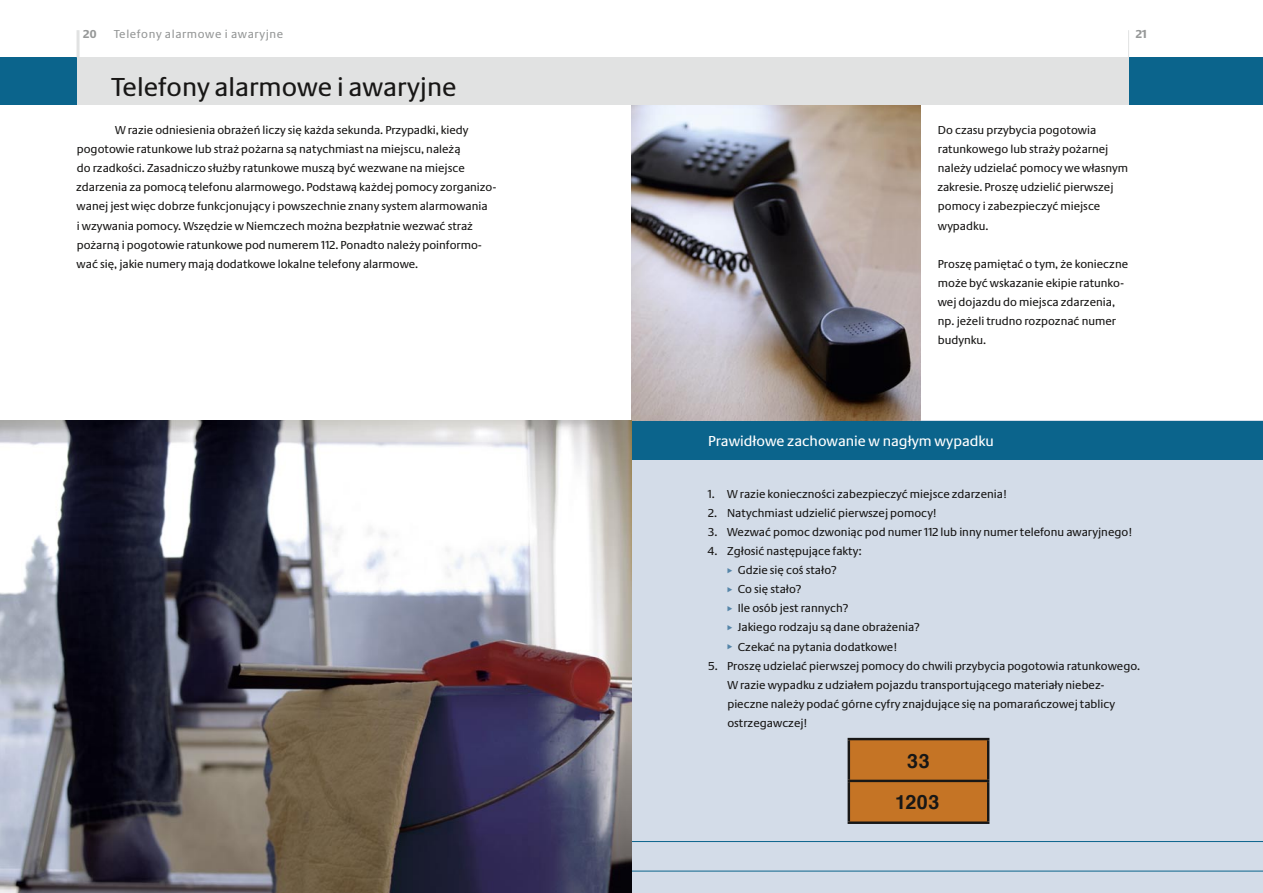
<style>
.page{position:relative;width:1263px;height:893px;background:#fff}
.page>*{position:absolute;margin:0;border:0;box-sizing:border-box;transform-origin:0 0}
.head_1_Einzug{font:27px "Neue Praxis CE";color:#181716}
.Anmerkung{font:700 19.65px "Helvetica";letter-spacing:.03em;color:#181716}
.Infobox_Headline{font:15px "Neue Praxis CE";color:#fff}
.GT_ohne_Einzug{font:12px/19.2px "Neue Praxis CE";color:#181716}
.Einstieg_1__Zeile{font:12px/19.2px "Neue Praxis CE";color:#181716}
.register_kennung{font:12px "Neue Praxis CE";letter-spacing:.05em;color:#969898}
.pagina{font:700 12px "Neue Praxis";color:#969898}
</style>
<div class="page">
<div style="left:77px;top:57px;width:554px;height:48px;background:#e1e2e2"></div>
<div style="left:0;top:57px;width:77px;height:48px;background:#0b648c"></div>
<hr style="left:77px;top:30px;width:3px;height:27px;background:#e1e2e2">
<div style="left:631px;top:57px;width:498px;height:48px;background:#e1e2e2"></div>
<div style="left:1129px;top:57px;width:134px;height:48px;background:#0b648c"></div>
<svg style="left:1128px;top:30px;width:1px;height:27px"></svg>
<div style="left:631px;top:421px;width:632px;height:472px;background:#d3dce8"></div>
<div style="left:631px;top:421px;width:632px;height:38px;background:#0b648c"></div>
<hr style="left:631px;top:841px;width:632px;height:1px;background:#0b648c">
<hr style="left:631px;top:871px;width:632px;height:1px;background:#0b648c">
<img style="left:631px;top:105px;width:290px;height:316px">
<img style="left:0;top:421px;width:631px;height:472px">
<div style="left:850px;top:740px;width:137px;height:81px;background:#c57425"></div>
<hr style="left:847px;top:738px;width:142px;height:2px;background:#181716">
<hr style="left:847px;top:740px;width:3px;height:40px;background:#181716">
<hr style="left:987px;top:740px;width:2px;height:40px;background:#181716">
<hr style="left:847px;top:780px;width:142px;height:2px;background:#181716">
<hr style="left:847px;top:782px;width:3px;height:39px;background:#181716">
<hr style="left:987px;top:782px;width:2px;height:39px;background:#181716">
<hr style="left:847px;top:821px;width:142px;height:3px;background:#181716">
<p class="pagina" style="left:83px;top:27px;width:15px">20</p>
<p class="register_kennung" style="left:114px;top:27px;width:171px">Telefony alarmowe i awaryjne</p>
<p class="pagina" style="left:1136px;top:27px;width:13px">21</p>
<h1 class="head_1_Einzug" style="left:111px;top:70px;width:347px">Telefony alarmowe i awaryjne</h1>
<p class="Einstieg_1__Zeile" style="left:76px;top:120px;width:421px;text-indent:39px">W razie odniesienia obrażeń liczy się każda sekunda. Przypadki, kiedy pogotowie ratunkowe lub straż pożarna są natychmiast na miejscu, należą<br>do rzadkości. Zasadniczo służby ratunkowe muszą być wezwane na miejsce zdarzenia za pomocą telefonu alarmowego. Podstawą każdej pomocy zorganizo&shy;wanej jest więc dobrze funkcjonujący i powszechnie znany system alarmowania<br>i wzywania pomocy. Wszędzie w Niemczech można bezpłatnie wezwać straż pożarną i pogotowie ratunkowe pod numerem 112. Ponadto należy poinformo&shy;wać się, jakie numery mają dodatkowe lokalne telefony alarmowe.</p>
<p class="GT_ohne_Einzug" style="left:937px;top:120px;width:192px">Do czasu przybycia pogotowia ratunkowego lub straży pożarnej należy udzielać pomocy we własnym zakresie. Proszę udzielić pierwszej pomocy i zabezpieczyć miejsce wypadku.</p>
<p class="GT_ohne_Einzug" style="left:938px;top:254px;width:192px">Proszę pamiętać o tym, że konieczne może być wskazanie ekipie ratunko&shy;wej dojazdu do miejsca zdarzenia, np. jeżeli trudno rozpoznać numer budynku.</p>
<p class="Infobox_Headline" style="left:708px;top:432px;width:287px">Prawidłowe zachowanie w nagłym wypadku</p>
<p class="GT_ohne_Einzug" style="left:708px;top:484px;width:301px">1. W razie konieczności zabezpieczyć miejsce zdarzenia!</p>
<p class="GT_ohne_Einzug" style="left:708px;top:503px;width:230px">2. Natychmiast udzielić pierwszej pomocy!</p>
<p class="GT_ohne_Einzug" style="left:708px;top:522px;width:426px">3. Wezwać pomoc dzwoniąc pod numer 112 lub inny numer telefonu awaryjnego!</p>
<p class="GT_ohne_Einzug" style="left:708px;top:541px;width:156px">4. Zgłosić następujące fakty:</p>
<p class="GT_ohne_Einzug" style="left:738px;top:560px;width:101px">Gdzie się coś stało?</p>
<p class="GT_ohne_Einzug" style="left:738px;top:579px;width:65px">Co się stało?</p>
<p class="GT_ohne_Einzug" style="left:738px;top:599px;width:112px">Ile osób jest rannych?</p>
<p class="GT_ohne_Einzug" style="left:738px;top:618px;width:184px">Jakiego rodzaju są dane obrażenia?</p>
<p class="GT_ohne_Einzug" style="left:738px;top:637px;width:161px">Czekać na pytania dodatkowe!</p>
<p class="GT_ohne_Einzug" style="left:727px;top:656px;width:414px;text-indent:-19px">5. Proszę udzielać pierwszej pomocy do chwili przybycia pogotowia ratunkowego.<br>W razie wypadku z udziałem pojazdu transportującego materiały niebez&shy;pieczne należy podać górne cyfry znajdujące się na pomarańczowej tablicy ostrzegawczej!</p>
<p class="Anmerkung" style="left:907px;top:743px;width:24px">33</p>
<p class="Anmerkung" style="left:895px;top:785px;width:46px">1203</p>
</div>
